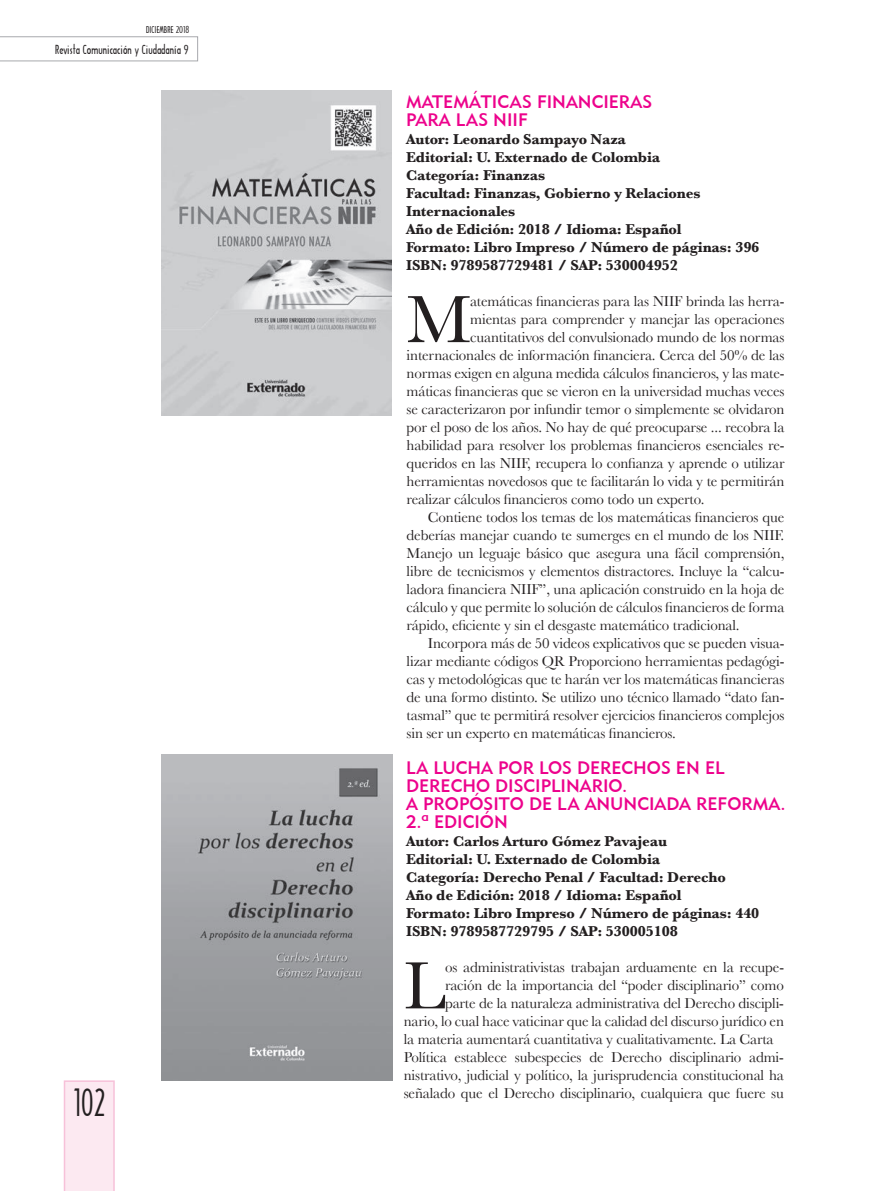
<style>
.page{position:relative;width:893px;height:1191px;background:#fff}
.page>*{position:absolute;margin:0;border:0;box-sizing:border-box;transform-origin:0 0}
.t1{font:69.3px "Baskerville";color:#231f20}
.t2{font:36px "Architecture Plain";color:#231f20;scale:.8 1}
.t3{font:18px/18px "Geometric 415 BT Medium A";color:#ed028c}
.t4{font:15px "Baskerville";letter-spacing:-.01em;color:#231f20}
.t5{font:700 15px/18px "Baskerville";letter-spacing:-.01em;color:#231f20}
.t6{font:12px "Architecture Plain";color:#231f20}
.t7{font:9px "Architecture Plain";color:#231f20}
</style>
<div class="page">
<svg style="left:0;top:36px;width:198px;height:25px"></svg>
<img style="left:161px;top:90px;width:230px;height:325px">
<img style="left:161px;top:754px;width:232px;height:326px">
<svg style="left:64px;top:1080px;width:51px;height:111px;background:#fbe6ef"></svg>
<p class="t7" style="left:146px;top:24px;width:45px">DICIEMBRE 2018</p>
<p class="t6" style="left:55px;top:42px;width:135px">Revista Comunicación y Ciudadanía 9</p>
<h2 class="t2" style="left:73px;top:1080px;width:41px">102</h2>
<p class="t3" style="left:406px;top:92px;width:248px">MATEMÁTICAS FINANCIERAS<br>PARA LAS NIIF</p>
<p class="t5" style="left:406px;top:130px;width:355px">Autor: Leonardo Sampayo Naza<br>Editorial: U. Externado de Colombia<br>Categoría: Finanzas<br>Facultad: Finanzas, Gobierno y Relaciones Internacionales<br>Año de Edición: 2018 / Idioma: Español<br>Formato: Libro Impreso / Número de páginas: 396<br>ISBN: 9789587729481 / SAP: 530004952</p>
<h1 class="t1" style="left:407px;top:279px;width:66px">M</h1>
<p class="t4" style="left:470px;top:292px;width:316px">atemáticas financieras para las NIIF brinda las herra-</p>
<p class="t4" style="left:470px;top:310px;width:316px">mientas para comprender y manejar las operaciones</p>
<p class="t4" style="left:470px;top:328px;width:316px">cuantitativos del convulsionado mundo de los normas</p>
<p class="t4" style="left:407px;top:346px;width:379px">internacionales de información financiera. Cerca del 50% de las</p>
<p class="t4" style="left:407px;top:364px;width:379px">normas exigen en alguna medida cálculos financieros, y las mate-</p>
<p class="t4" style="left:407px;top:382px;width:379px">máticas financieras que se vieron en la universidad muchas veces</p>
<p class="t4" style="left:407px;top:400px;width:379px">se caracterizaron por infundir temor o simplemente se olvidaron</p>
<p class="t4" style="left:407px;top:418px;width:379px">por el poso de los años. No hay de qué preocuparse ... recobra la</p>
<p class="t4" style="left:407px;top:436px;width:379px">habilidad para resolver los problemas financieros esenciales re-</p>
<p class="t4" style="left:407px;top:454px;width:379px">queridos en las NIIF, recupera lo confianza y aprende o utilizar</p>
<p class="t4" style="left:407px;top:472px;width:379px">herramientas novedosos que te facilitarán lo vida y te permitirán</p>
<p class="t4" style="left:407px;top:490px;width:299px">realizar cálculos financieros como todo un experto.</p>
<p class="t4" style="left:428px;top:508px;width:358px">Contiene todos los temas de los matemáticas financieros que</p>
<p class="t4" style="left:407px;top:526px;width:379px">deberías manejar cuando te sumerges en el mundo de los NIIF.</p>
<p class="t4" style="left:407px;top:544px;width:379px">Manejo un leguaje básico que asegura una fácil comprensión,</p>
<p class="t4" style="left:407px;top:562px;width:379px">libre de tecnicismos y elementos distractores. Incluye la “calcu-</p>
<p class="t4" style="left:407px;top:580px;width:379px">ladora financiera NIIF”, una aplicación construido en la hoja de</p>
<p class="t4" style="left:407px;top:598px;width:379px">cálculo y que permite lo solución de cálculos financieros de forma</p>
<p class="t4" style="left:407px;top:616px;width:334px">rápido, eficiente y sin el desgaste matemático tradicional.</p>
<p class="t4" style="left:428px;top:634px;width:358px">Incorpora más de 50 videos explicativos que se pueden visua-</p>
<p class="t4" style="left:407px;top:652px;width:379px">lizar mediante códigos QR Proporciono herramientas pedagógi-</p>
<p class="t4" style="left:407px;top:670px;width:379px">cas y metodológicas que te harán ver los matemáticas financieras</p>
<p class="t4" style="left:407px;top:688px;width:379px">de una formo distinto. Se utilizo uno técnico llamado “dato fan-</p>
<p class="t4" style="left:407px;top:706px;width:379px">tasmal” que te permitirá resolver ejercicios financieros complejos</p>
<p class="t4" style="left:407px;top:724px;width:271px">sin ser un experto en matemáticas financieros.</p>
<p class="t3" style="left:406px;top:758px;width:381px">LA LUCHA POR LOS DERECHOS EN EL<br>DERECHO DISCIPLINARIO.<br>A PROPÓSITO DE LA ANUNCIADA REFORMA.<br>2.ª EDICIÓN</p>
<p class="t5" style="left:406px;top:832px;width:355px">Autor: Carlos Arturo Gómez Pavajeau<br>Editorial: U. Externado de Colombia<br>Categoría: Derecho Penal / Facultad: Derecho<br>Año de Edición: 2018 / Idioma: Español<br>Formato: Libro Impreso / Número de páginas: 440<br>ISBN: 9789587729795 / SAP: 530005108</p>
<h1 class="t1" style="left:404px;top:945px;width:43px">L</h1>
<p class="t4" style="left:445px;top:958px;width:341px">os administrativistas trabajan arduamente en la recupe-</p>
<p class="t4" style="left:445px;top:976px;width:340px">ración de la importancia del “poder disciplinario” como</p>
<p class="t4" style="left:445px;top:994px;width:340px">parte de la naturaleza administrativa del Derecho discipli-</p>
<p class="t4" style="left:404px;top:1012px;width:382px">nario, lo cual hace vaticinar que la calidad del discurso jurídico en</p>
<p class="t4" style="left:404px;top:1030px;width:371px">la materia aumentará cuantitativa y cualitativamente. La Carta</p>
<p class="t4" style="left:404px;top:1048px;width:382px">Política establece subespecies de Derecho disciplinario admi-</p>
<p class="t4" style="left:404px;top:1066px;width:382px">nistrativo, judicial y político, la jurisprudencia constitucional ha</p>
<p class="t4" style="left:404px;top:1084px;width:382px">señalado que el Derecho disciplinario, cualquiera que fuere su</p>
</div>
